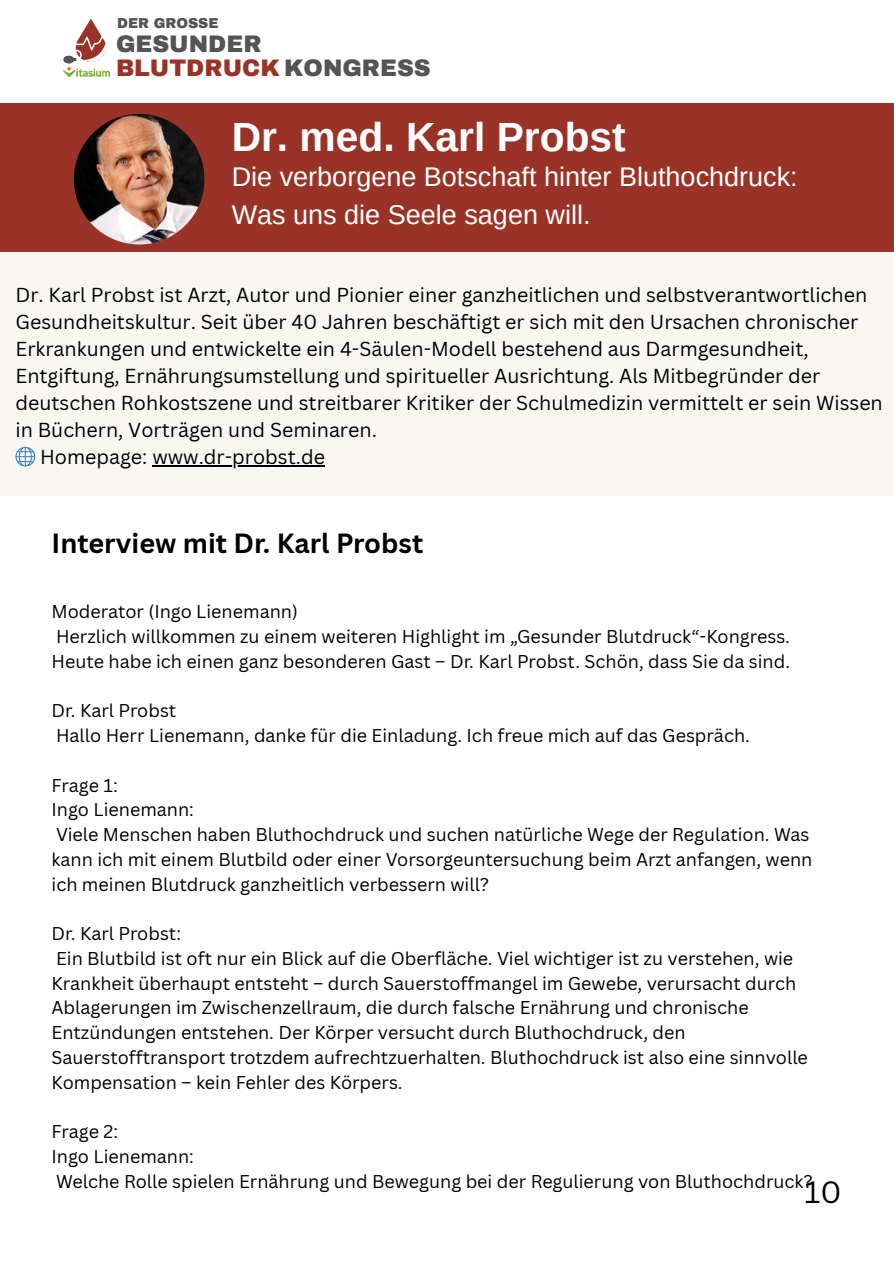
<style>
.page{position:relative;width:894px;height:1264px;background:#fff}
.page>*{position:absolute;margin:0;border:0;box-sizing:border-box;transform-origin:0 0}
.t1{font:700 40.8px "Arimo";color:#fff}
.t2{font:30px "Canva Sans";color:#000}
.t3{font:27px/37.2px "Arimo";color:#fff}
.t4{font:700 27px "Canva Sans";color:#000}
.t5{font:900 23.4px/23.9px "Archivo";color:#545454}
.t6{font:19.65px "Canva Sans";color:#000}
.t7{font:18px/24.8px "Canva Sans";color:#000}
.t8{font:900 14.1px "Archivo";color:#545454}
.s1{color:#9a3327}
</style>
<div class="page">
<div style="left:0;top:103px;width:893px;height:149px;background:#9a3327"></div>
<img style="left:74px;top:114px;width:130px;height:130px;border-radius:50%">
<div style="left:0;top:252px;width:893px;height:244px;background:#f8f7f1"></div>
<svg style="left:63px;top:19px;width:44px;height:44px"></svg>
<img style="left:63px;top:67px;width:47px;height:9px">
<hr style="left:152px;top:465px;width:173px;height:1px;background:#000">
<p class="t8" style="left:117px;top:16px;width:103px">DER GROSSE</p>
<h5 class="t5" style="left:116px;top:32px;width:316px">GESUNDER<br><span class="s1">BLUTDRUCK</span> KONGRESS</h5>
<p class="t1" style="left:232px;top:114px;width:395px">Dr. med. Karl Probst</p>
<p class="t3" style="left:232px;top:158px;width:567px">Die verborgene Botschaft hinter Bluthochdruck:<br>Was uns die Seele sagen will.</p>
<h1 class="t6" style="left:15px;top:281px;width:853px">Dr. Karl Probst ist Arzt, Autor und Pionier einer ganzheitlichen und selbstverantwortlichen</h1>
<h1 class="t6" style="left:15px;top:308px;width:844px">Gesundheitskultur. Seit über 40 Jahren beschäftigt er sich mit den Ursachen chronischer</h1>
<h1 class="t6" style="left:15px;top:335px;width:794px">Erkrankungen und entwickelte ein 4-Säulen-Modell bestehend aus Darmgesundheit,</h1>
<h1 class="t6" style="left:15px;top:362px;width:806px">Entgiftung, Ernährungsumstellung und spiritueller Ausrichtung. Als Mitbegründer der</h1>
<h1 class="t6" style="left:15px;top:389px;width:868px">deutschen Rohkostszene und streitbarer Kritiker der Schulmedizin vermittelt er sein Wissen</h1>
<h1 class="t6" style="left:15px;top:416px;width:363px">in Büchern, Vorträgen und Seminaren.</h1>
<h1 class="t6" style="left:40px;top:443px;width:286px">Homepage: www.dr-probst.de</h1>
<h6 class="t4" style="left:52px;top:524px;width:373px">Interview mit Dr. Karl Probst</h6>
<h3 class="t7" style="left:52px;top:598px;width:739px">Moderator (Ingo Lienemann)<br>Herzlich willkommen zu einem weiteren Highlight im „Gesunder Blutdruck“-Kongress.<br>Heute habe ich einen ganz besonderen Gast – Dr. Karl Probst. Schön, dass Sie da sind.</h3>
<h6 class="t7" style="left:52px;top:698px;width:699px">Dr. Karl Probst<br>Hallo Herr Lienemann, danke für die Einladung. Ich freue mich auf das Gespräch.</h6>
<h6 class="t7" style="left:52px;top:772px;width:762px">Frage 1:<br>Ingo Lienemann:<br>Viele Menschen haben Bluthochdruck und suchen natürliche Wege der Regulation. Was kann ich mit einem Blutbild oder einer Vorsorgeuntersuchung beim Arzt anfangen, wenn ich meinen Blutdruck ganzheitlich verbessern will?</h6>
<h6 class="t7" style="left:52px;top:920px;width:757px">Dr. Karl Probst:<br>Ein Blutbild ist oft nur ein Blick auf die Oberfläche. Viel wichtiger ist zu verstehen, wie Krankheit überhaupt entsteht – durch Sauerstoffmangel im Gewebe, verursacht durch Ablagerungen im Zwischenzellraum, die durch falsche Ernährung und chronische Entzündungen entstehen. Der Körper versucht durch Bluthochdruck, den Sauerstofftransport trotzdem aufrechtzuerhalten. Bluthochdruck ist also eine sinnvolle Kompensation – kein Fehler des Körpers.</h6>
<h6 class="t7" style="left:52px;top:1118px;width:762px">Frage 2:<br>Ingo Lienemann:<br>Welche Rolle spielen Ernährung und Bewegung bei der Regulierung von Bluthochdruck?</h6>
<h2 class="t2" style="left:804px;top:1170px;width:39px">10</h2>
</div>
